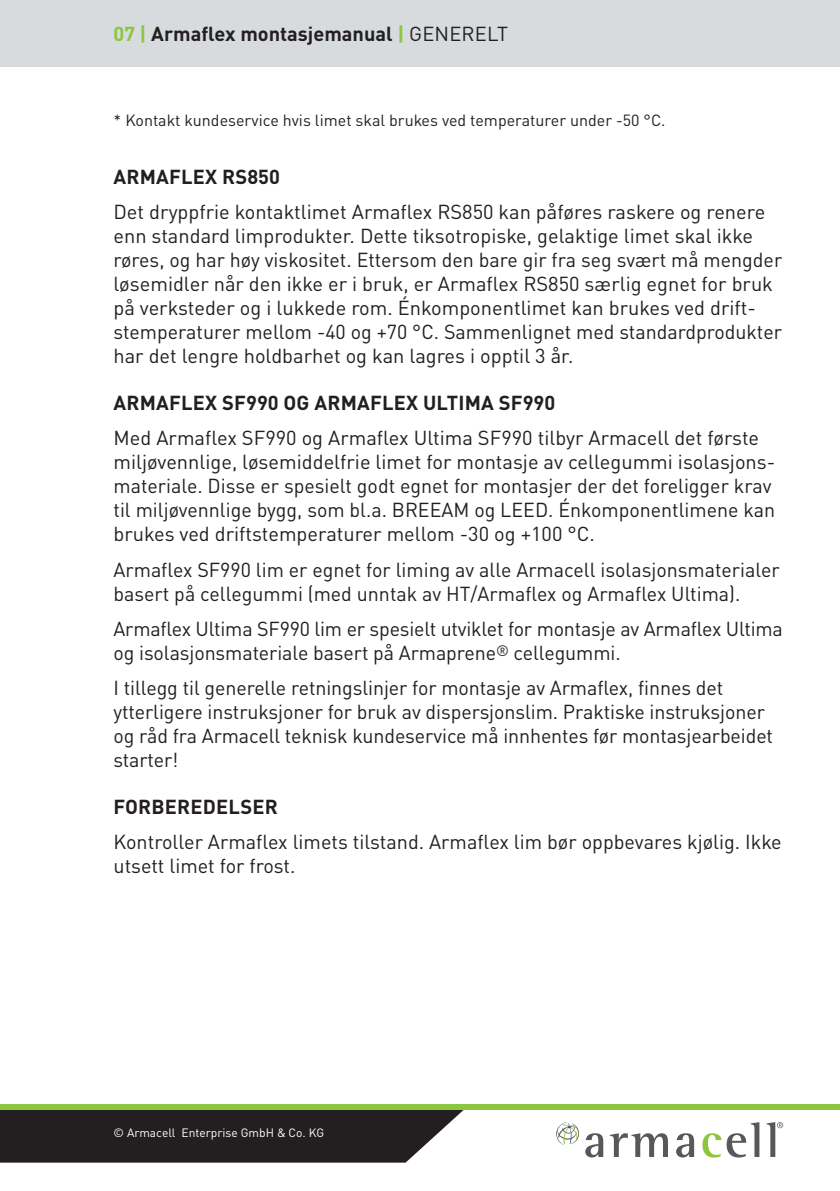
<style>
.page{position:relative;width:840px;height:1191px;background:#fff}
.page>*{position:absolute;margin:0;border:0;box-sizing:border-box;transform-origin:0 0}
.t1{font:20px/24px "DIN Pro";color:#231f20}
.t2{font:700 20px "DIN Pro";letter-spacing:.01em;color:#231f20}
.t3{font:16px "DIN Pro";color:#231f20}
.t4{font:12px "DIN Pro";color:#fff}
.s1{color:#8bc63e}
.s2{font-weight:400}
</style>
<div class="page">
<div style="left:0;top:1110px;width:464px;height:52px;background:#231f20"></div>
<svg style="left:585px;top:1133px;width:18px;height:24px"></svg>
<svg style="left:610px;top:1133px;width:57px;height:24px"></svg>
<svg style="left:676px;top:1133px;width:17px;height:24px"></svg>
<svg style="left:702px;top:1122px;width:57px;height:35px"></svg>
<svg style="left:766px;top:1122px;width:16px;height:35px"></svg>
<svg style="left:556px;top:1122px;width:23px;height:23px"></svg>
<div style="left:0;top:0;width:839px;height:66px;background:#d7dbde"></div>
<div style="left:0;top:1104px;width:839px;height:6px;background:#8bc63e"></div>
<p class="t2" style="left:113px;top:18px;width:322px"><span class="s1">07 |</span> Armaflex montasjemanual <span class="s1">|</span> <span class="s2">Generelt</span></p>
<p class="t3" style="left:113px;top:108px;width:553px">* Kontakt kundeservice hvis limet skal brukes ved temperaturer under -50 °C.</p>
<p class="t2" style="left:113px;top:161px;width:168px">ARMAFLEX RS850</p>
<p class="t1" style="left:113px;top:198px;width:670px">Det dryppfrie kontaktlimet Armaflex RS850 kan påføres raskere og renere enn standard limprodukter. Dette tiksotropiske, gelaktige limet skal ikke røres, og har høy viskositet. Ettersom den bare gir fra seg svært må mengder løsemidler når den ikke er i bruk, er Armaflex RS850 særlig egnet for bruk på verksteder og i lukkede rom. Énkomponentlimet kan brukes ved drift&shy;stemperaturer mellom -40 og +70 °C. Sammenlignet med standardprodukter har det lengre holdbarhet og kan lagres i opptil 3 år.</p>
<p class="t2" style="left:113px;top:387px;width:443px">ARMAFLEX SF990 OG ARMAFLEX ULTIMA SF990</p>
<p class="t1" style="left:113px;top:424px;width:663px">Med Armaflex SF990 og Armaflex Ultima SF990 tilbyr Armacell det første miljøvennlige, løsemiddelfrie limet for montasje av cellegummi isolasjons&shy;materiale. Disse er spesielt godt egnet for montasjer der det foreligger krav til miljøvennlige bygg, som bl.a. BREEAM og LEED. Énkomponentlimene kan brukes ved driftstemperaturer mellom -30 og +100 °C.</p>
<p class="t1" style="left:113px;top:556px;width:667px">Armaflex SF990 lim er egnet for liming av alle Armacell isolasjonsmaterialer basert på cellegummi (med unntak av HT/Armaflex og Armaflex Ultima).</p>
<p class="t1" style="left:113px;top:615px;width:670px">Armaflex Ultima SF990 lim er spesielt utviklet for montasje av Armaflex Ultima og isolasjonsmateriale basert på Armaprene<sup>®</sup> cellegummi.</p>
<p class="t1" style="left:113px;top:674px;width:660px">I tillegg til generelle retningslinjer for montasje av Armaflex, finnes det ytterligere instruksjoner for bruk av dispersjonslim. Praktiske instruksjoner og råd fra Armacell teknisk kundeservice må innhentes før montasjearbeidet starter!</p>
<p class="t2" style="left:113px;top:791px;width:165px">FORBEREDELSER</p>
<p class="t1" style="left:113px;top:829px;width:669px">Kontroller Armaflex limets tilstand. Armaflex lim bør oppbevares kjølig. Ikke utsett limet for frost.</p>
<p class="t4" style="left:113px;top:1123px;width:212px">© Armacell Enterprise GmbH &amp; Co. KG</p>
</div>
